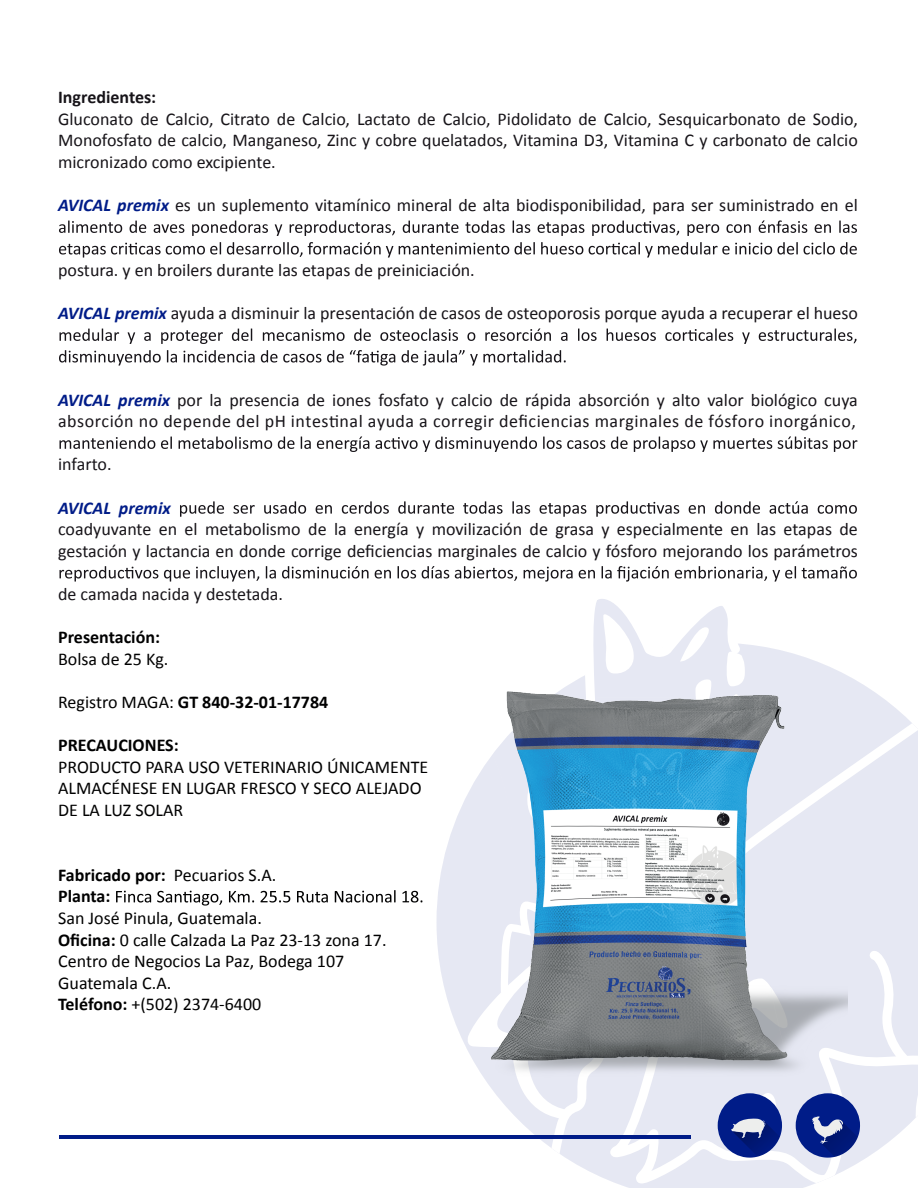
<style>
.page{position:relative;width:918px;height:1188px;background:#fff}
.page>*{position:absolute;margin:0;border:0;box-sizing:border-box;transform-origin:0 0}
.t1{font:18px/21.6px "Calibri";color:#171419;text-align:justify}
.t2{font:18px/21.6px "Calibri";color:#000001}
.t3{font:18px "Calibri";letter-spacing:.03em;color:#171419}
.t4{font:700 18px/21.6px "Calibri";color:#000001}
.t5{font:700 18px "Calibri";color:#171419}
.t6{font:italic 700 18px "Calibri";color:#001c88}
.s1{font-weight:700;font-style:italic;color:#001c88}
.s2{font-weight:400}
.s3{font-weight:700}
</style>
<div class="page">
<svg style="left:436px;top:645px;width:448px;height:527px"></svg>
<svg style="left:591px;top:699px;width:327px;height:489px"></svg>
<svg style="left:864px;top:945px;width:50px;height:124px"></svg>
<svg style="left:467px;top:852px;width:200px;height:314px"></svg>
<svg style="left:510px;top:599px;width:241px;height:92px"></svg>
<svg style="left:718px;top:1093px;width:64px;height:65px;background:#4a5da6"></svg>
<svg style="left:796px;top:1093px;width:64px;height:65px;background:#475aa5"></svg>
<svg style="left:59px;top:220px;width:798px;height:16px"></svg>
<svg style="left:59px;top:242px;width:798px;height:16px"></svg>
<svg style="left:60px;top:328px;width:797px;height:16px"></svg>
<svg style="left:59px;top:350px;width:507px;height:16px"></svg>
<svg style="left:60px;top:436px;width:797px;height:16px"></svg>
<svg style="left:180px;top:501px;width:677px;height:16px"></svg>
<svg style="left:60px;top:566px;width:797px;height:16px"></svg>
<svg style="left:116px;top:890px;width:306px;height:16px"></svg>
<hr style="left:59px;top:1135px;width:631px;height:4px;background:#001c88">
<img style="left:475px;top:691px;width:372px;height:386px">
<p class="t5" style="left:58px;top:84px;width:100px">Ingredientes:</p>
<p class="t1" style="left:58px;top:107px;width:801px">Gluconato de Calcio, Citrato de Calcio, Lactato de Calcio, Pidolidato de Calcio, Sesquicarbonato de Sodio, Monofosfato de calcio, Manganeso, Zinc y cobre quelatados, Vitamina D3, Vitamina C y carbonato de calcio micronizado como excipiente.</p>
<p class="t1" style="left:58px;top:194px;width:801px"><span class="s1">AVICAL premix</span> es un suplemento vitamínico mineral de alta biodisponibilidad, para ser suministrado en el</p>
<p class="t1" style="left:58px;top:258px;width:418px">postura. y en broilers durante las etapas de preiniciación.</p>
<p class="t1" style="left:58px;top:302px;width:801px"><span class="s1">AVICAL premix</span> ayuda a disminuir la presentación de casos de osteoporosis porque ayuda a recuperar el hueso</p>
<p class="t1" style="left:58px;top:388px;width:801px"><span class="s1">AVICAL premix</span> por la presencia de iones fosfato y calcio de rápida absorción y alto valor biológico cuya</p>
<p class="t3" style="left:58px;top:410px;width:799px">absorción no depende del pH intestinal ayuda a corregir deficiencias marginales de fósforo inorgánico,</p>
<p class="t1" style="left:58px;top:453px;width:55px">infarto.</p>
<p class="t6" style="left:58px;top:496px;width:114px">AVICAL premix</p>
<p class="t1" style="left:58px;top:518px;width:801px">coadyuvante en el metabolismo de la energía y movilización de grasa y especialmente en las etapas de gestación y lactancia en donde corrige deficiencias marginales de calcio y fósforo mejorando los parámetros</p>
<p class="t1" style="left:58px;top:582px;width:226px">de camada nacida y destetada.</p>
<p class="t4" style="left:58px;top:626px;width:103px">Presentación:</p>
<p class="t2" style="left:58px;top:647px;width:112px">Bolsa de 25 Kg.</p>
<p class="t4" style="left:58px;top:691px;width:272px"><span class="s2">Registro MAGA:</span> GT 840-32-01-17784</p>
<p class="t4" style="left:58px;top:734px;width:122px">PRECAUCIONES:</p>
<p class="t2" style="left:58px;top:755px;width:372px">PRODUCTO PARA USO VETERINARIO ÚNICAMENTE<br>ALMACÉNESE EN LUGAR FRESCO Y SECO ALEJADO<br>DE LA LUZ SOLAR</p>
<p class="t4" style="left:58px;top:863px;width:220px">Fabricado por: <span class="s2">Pecuarios S.A.<br></span>Planta:</p>
<p class="t2" style="left:58px;top:906px;width:330px">San José Pinula, Guatemala.<br><span class="s3">Oficina:</span> 0 calle Calzada La Paz 23-13 zona 17.<br>Centro de Negocios La Paz, Bodega 107<br>Guatemala C.A.<br><span class="s3">Teléfono:</span> +(502) 2374-6400</p>
</div>
